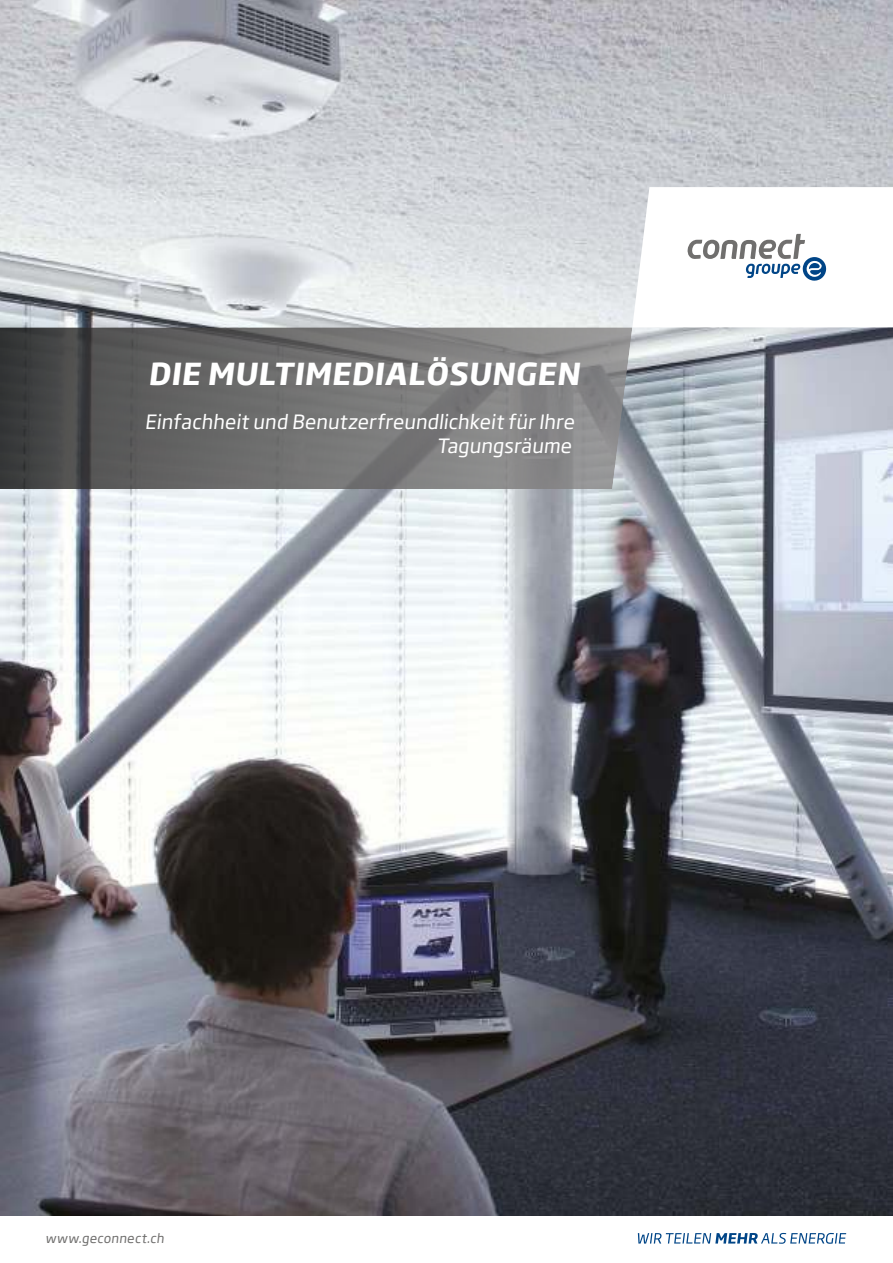
<style>
.page{position:relative;width:893px;height:1263px;background:#fff}
.page>*{position:absolute;margin:0;border:0;box-sizing:border-box;transform-origin:0 0}
.t1{font:700 30px "Soho Gothic Pro";color:#fff}
.t2{font:19.5px/24px "Soho Gothic Pro";color:#fff;text-align:right}
.t3{font:12.75px "Soho Gothic Pro";color:#706f6e}
</style>
<div class="page">
<img style="left:0;top:0;width:893px;height:1216px">
<img style="left:0;top:327px;width:632px;height:162px">
<svg style="left:632px;top:187px;width:261px;height:140px"></svg>
<svg style="left:638px;top:1233px;width:208px;height:11px"></svg>
<h1 class="t1" style="left:148px;top:357px;width:437px">DIE MULTIMEDIALÖSUNGEN</h1>
<p class="t2" style="left:145px;top:412px;width:433px">Einfachheit und Benutzerfreundlichkeit für Ihre<br>Tagungsräume</p>
<p class="t3" style="left:46px;top:1233px;width:122px">www.geconnect.ch</p>
</div>
